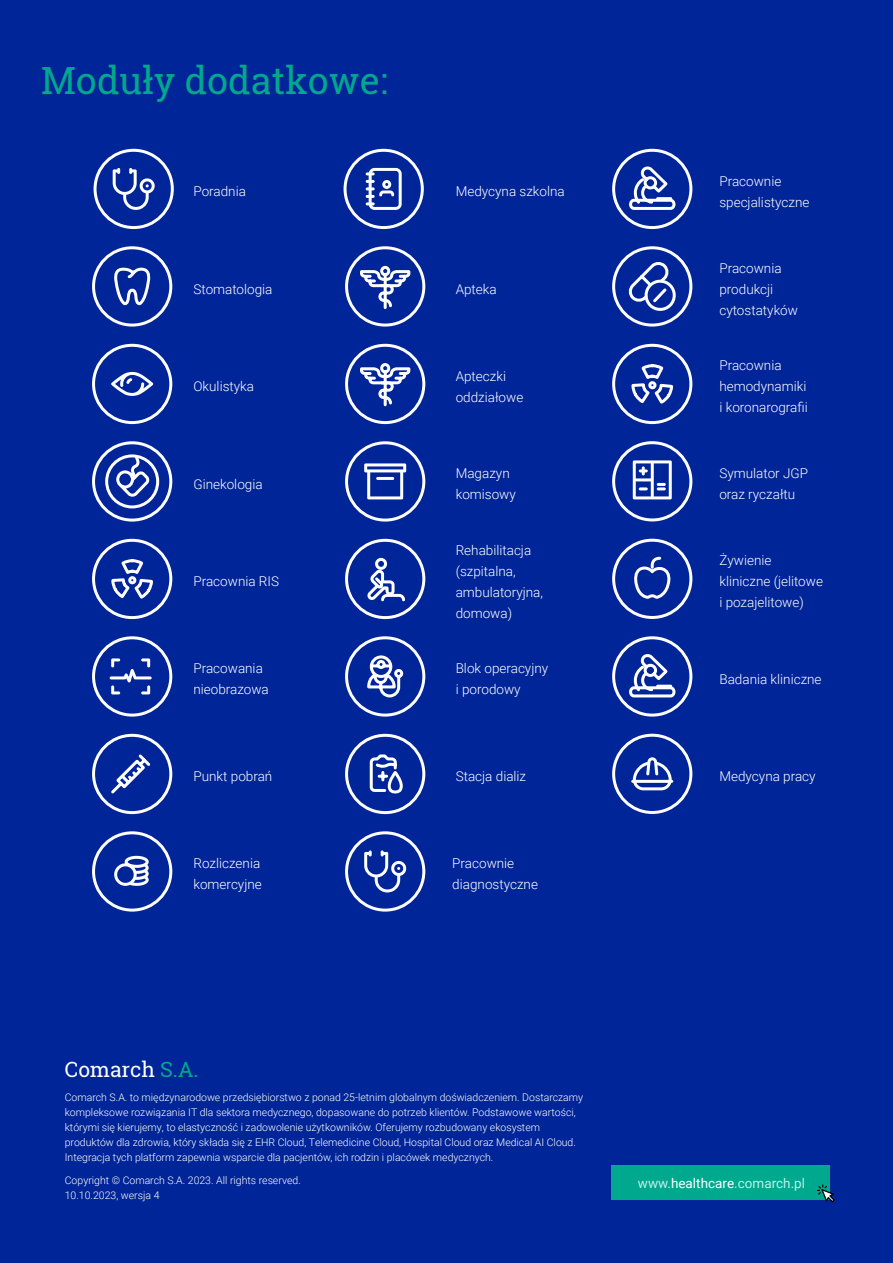
<style>
.page{position:relative;width:893px;height:1263px;background:#002598}
.page>*{position:absolute;margin:0;border:0;box-sizing:border-box;transform-origin:0 0}
.t1{font:37.5px "Roboto Slab";color:#00a98e}
.t2{font:21px "Roboto Slab";color:#fff}
.t3{font:300 13.5px/21px "Roboto";color:#fff}
.t4{font:13.5px "Roboto";color:#bfeee9}
.t5{font:300 10.5px/15px "Roboto";color:#fff}
.s1{color:#00a98e}
.s2{color:#fff}
</style>
<div class="page">
<div style="left:612px;top:734px;width:80px;height:80px;border:3px solid #fff;border-radius:50%"></div>
<div style="left:344px;top:149px;width:80px;height:80px;border:3px solid #fff;border-radius:50%"></div>
<div style="left:94px;top:149px;width:80px;height:80px;border:3px solid #fff;border-radius:50%"></div>
<div style="left:345px;top:831px;width:80px;height:80px;border:3px solid #fff;border-radius:50%"></div>
<div style="left:612px;top:149px;width:80px;height:80px;border:3px solid #fff;border-radius:50%"></div>
<div style="left:612px;top:636px;width:80px;height:81px;border:3px solid #fff;border-radius:50%"></div>
<div style="left:345px;top:246px;width:80px;height:81px;border:3px solid #fff;border-radius:50%"></div>
<div style="left:92px;top:246px;width:80px;height:81px;border:3px solid #fff;border-radius:50%"></div>
<div style="left:612px;top:246px;width:80px;height:81px;border:3px solid #fff;border-radius:50%"></div>
<div style="left:345px;top:344px;width:80px;height:80px;border:3px solid #fff;border-radius:50%"></div>
<div style="left:92px;top:344px;width:80px;height:80px;border:3px solid #fff;border-radius:50%"></div>
<div style="left:345px;top:441px;width:80px;height:81px;border:3px solid #fff;border-radius:50%"></div>
<div style="left:92px;top:441px;width:80px;height:81px;border:3px solid #fff;border-radius:50%"></div>
<div style="left:345px;top:539px;width:80px;height:80px;border:3px solid #fff;border-radius:50%"></div>
<div style="left:92px;top:539px;width:80px;height:80px;border:3px solid #fff;border-radius:50%"></div>
<div style="left:612px;top:344px;width:80px;height:80px;border:3px solid #fff;border-radius:50%"></div>
<div style="left:612px;top:441px;width:80px;height:80px;border:3px solid #fff;border-radius:50%"></div>
<div style="left:345px;top:636px;width:80px;height:81px;border:3px solid #fff;border-radius:50%"></div>
<div style="left:92px;top:636px;width:80px;height:81px;border:3px solid #fff;border-radius:50%"></div>
<div style="left:612px;top:539px;width:80px;height:80px;border:3px solid #fff;border-radius:50%"></div>
<div style="left:92px;top:734px;width:80px;height:80px;border:3px solid #fff;border-radius:50%"></div>
<div style="left:345px;top:734px;width:80px;height:80px;border:3px solid #fff;border-radius:50%"></div>
<div style="left:92px;top:831px;width:80px;height:80px;border:3px solid #fff;border-radius:50%"></div>
<svg style="left:113px;top:168px;width:42px;height:42px"></svg>
<svg style="left:364px;top:850px;width:42px;height:42px"></svg>
<svg style="left:366px;top:168px;width:36px;height:42px"></svg>
<svg style="left:631px;top:757px;width:42px;height:33px"></svg>
<svg style="left:111px;top:372px;width:42px;height:24px"></svg>
<svg style="left:111px;top:754px;width:40px;height:40px"></svg>
<svg style="left:114px;top:267px;width:37px;height:39px"></svg>
<div style="left:105px;top:454px;width:54px;height:54px;border:3px solid #fff;border-radius:50%"></div>
<svg style="left:115px;top:454px;width:37px;height:46px"></svg>
<svg style="left:111px;top:561px;width:42px;height:38px"></svg>
<svg style="left:631px;top:366px;width:43px;height:38px"></svg>
<svg style="left:110px;top:658px;width:42px;height:36px"></svg>
<svg style="left:114px;top:856px;width:35px;height:30px"></svg>
<svg style="left:360px;top:265px;width:51px;height:44px"></svg>
<svg style="left:360px;top:363px;width:51px;height:44px"></svg>
<svg style="left:364px;top:463px;width:42px;height:36px"></svg>
<hr style="left:376px;top:477px;width:18px;height:3px;background:#fff;border-radius:2px">
<svg style="left:367px;top:557px;width:38px;height:45px"></svg>
<svg style="left:367px;top:655px;width:37px;height:43px"></svg>
<svg style="left:369px;top:754px;width:34px;height:40px"></svg>
<div style="left:629px;top:199px;width:46px;height:11px;border:3px solid #fff;border-radius:4px"></div>
<svg style="left:632px;top:166px;width:39px;height:40px"></svg>
<div style="left:629px;top:686px;width:46px;height:11px;border:3px solid #fff;border-radius:4px"></div>
<svg style="left:632px;top:654px;width:39px;height:40px"></svg>
<svg style="left:625px;top:258px;width:55px;height:53px"></svg>
<svg style="left:633px;top:460px;width:39px;height:39px"></svg>
<svg style="left:634px;top:556px;width:36px;height:43px"></svg>
<div style="left:612px;top:1165px;width:218px;height:34px;background:#00a98e"></div>
<svg style="left:817px;top:1184px;width:18px;height:18px"></svg>
<h1 class="t1" style="left:41px;top:54px;width:348px">Moduły dodatkowe:</h1>
<p class="t3" style="left:193px;top:180px;width:54px">Poradnia</p>
<p class="t3" style="left:193px;top:278px;width:81px">Stomatologia</p>
<p class="t3" style="left:193px;top:375px;width:62px">Okulistyka</p>
<p class="t3" style="left:193px;top:473px;width:71px">Ginekologia</p>
<p class="t3" style="left:193px;top:570px;width:87px">Pracownia RIS</p>
<p class="t3" style="left:193px;top:657px;width:77px">Pracowania nieobrazowa</p>
<p class="t3" style="left:193px;top:765px;width:80px">Punkt pobrań</p>
<p class="t3" style="left:193px;top:852px;width:70px">Rozliczenia komercyjne</p>
<p class="t3" style="left:456px;top:180px;width:111px">Medycyna szkolna</p>
<p class="t3" style="left:456px;top:278px;width:43px">Apteka</p>
<p class="t3" style="left:456px;top:365px;width:69px">Apteczki oddziałowe</p>
<p class="t3" style="left:456px;top:462px;width:62px">Magazyn komisowy</p>
<p class="t3" style="left:456px;top:539px;width:89px">Rehabilitacja (szpitalna, ambulatoryjna, domowa)</p>
<p class="t3" style="left:456px;top:657px;width:94px">Blok operacyjny i porodowy</p>
<p class="t3" style="left:456px;top:765px;width:72px">Stacja dializ</p>
<p class="t3" style="left:452px;top:852px;width:87px">Pracownie diagnostyczne</p>
<p class="t3" style="left:719px;top:170px;width:92px">Pracownie specjalistyczne</p>
<p class="t3" style="left:719px;top:257px;width:80px">Pracownia produkcji cytostatyków</p>
<p class="t3" style="left:719px;top:354px;width:90px">Pracownia hemodynamiki i koronarografii</p>
<p class="t3" style="left:719px;top:462px;width:90px">Symulator JGP oraz ryczałtu</p>
<p class="t3" style="left:719px;top:549px;width:105px">Żywienie kliniczne (jelitowe i pozajelitowe)</p>
<p class="t3" style="left:719px;top:668px;width:104px">Badania kliniczne</p>
<p class="t3" style="left:719px;top:765px;width:98px">Medycyna pracy</p>
<h2 class="t2" style="left:65px;top:1055px;width:135px">Comarch <span class="s1">S.A.</span></h2>
<p class="t5" style="left:65px;top:1089px;width:520px">Comarch S.A. to międzynarodowe przedsiębiorstwo z ponad 25-letnim globalnym doświadczeniem. Dostarczamy kompleksowe rozwiązania IT dla sektora medycznego, dopasowane do potrzeb klientów. Podstawowe wartości, którymi się kierujemy, to elastyczność i zadowolenie użytkowników. Oferujemy rozbudowany ekosystem produktów dla zdrowia, który składa się z EHR Cloud, Telemedicine Cloud, Hospital Cloud oraz Medical AI Cloud.<br>Integracja tych platform zapewnia wsparcie dla pacjentów, ich rodzin i placówek medycznych.</p>
<p class="t5" style="left:65px;top:1173px;width:238px">Copyright © Comarch S.A. 2023. All rights reserved.<br>10.10.2023, wersja 4</p>
<p class="t4" style="left:638px;top:1174px;width:169px">www.<span class="s2">healthcare</span>.comarch.pl</p>
</div>
